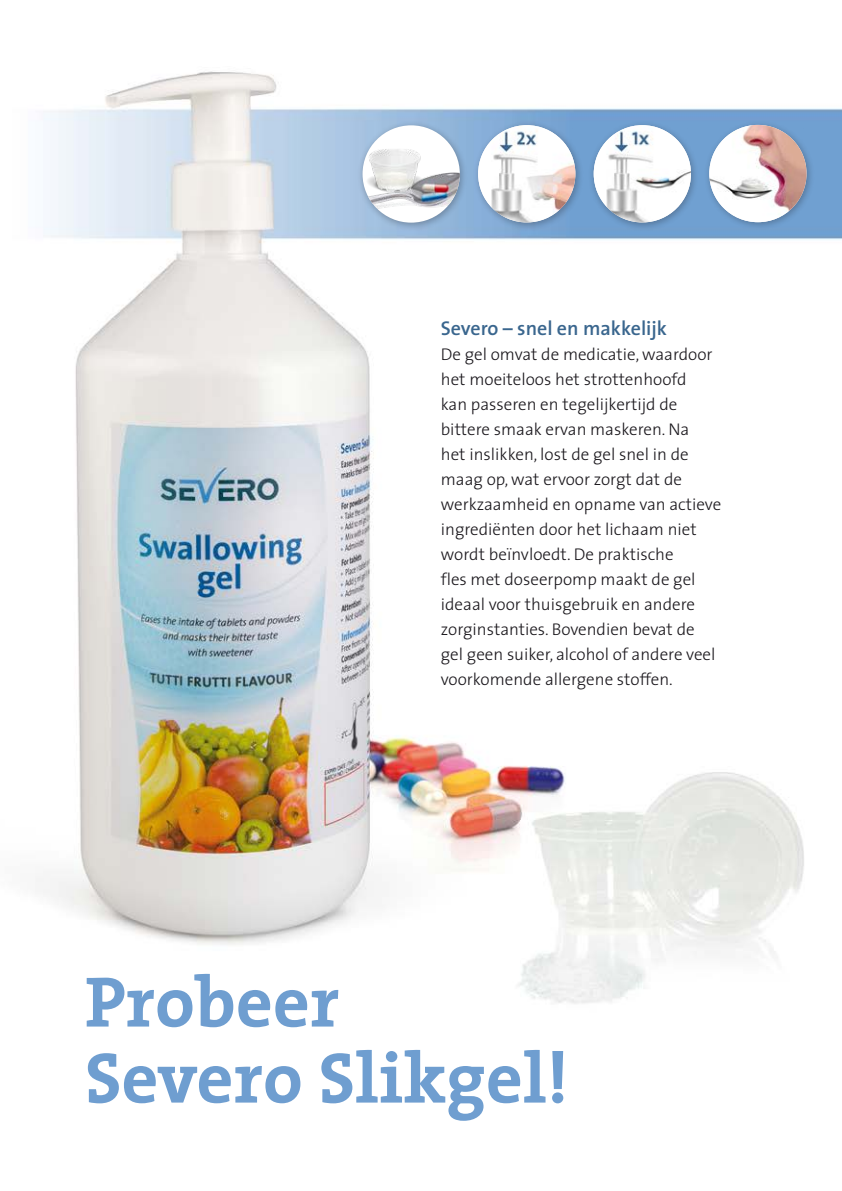
<style>
.page{position:relative;width:842px;height:1191px;background:#fff}
.page>*{position:absolute;margin:0;border:0;box-sizing:border-box;transform-origin:0 0}
.Kop{font:700 72px/76px "The Serif";color:#6f9ed0}
.TK{font:600 20px "The Sans";color:#3a668e}
.Body{font:300 17px/25px "The Sans";color:#1a171c}
</style>
<div class="page">
<img style="left:36px;top:71px;width:806px;height:933px">
<div style="left:473px;top:120px;width:111px;height:111px;background:#1a171c;opacity:.3"></div>
<img style="left:478px;top:125px;width:97px;height:97px;border-radius:49px">
<div style="left:588px;top:120px;width:111px;height:111px;background:#1a171c;opacity:.3"></div>
<img style="left:594px;top:125px;width:97px;height:97px;border-radius:49px">
<div style="left:704px;top:120px;width:111px;height:110px;background:#1a171c;opacity:.3"></div>
<img style="left:709px;top:125px;width:97px;height:97px;border-radius:49px">
<div style="left:357px;top:120px;width:111px;height:111px;background:#1a171c;opacity:.3"></div>
<div style="left:363px;top:125px;width:97px;height:98px;background:#fff;border-radius:50%"></div>
<img style="left:363px;top:149px;width:97px;height:74px">
<p class="TK" style="left:441px;top:312px;width:228px">Severo – snel en makkelijk</p>
<p class="Body" style="left:441px;top:341px;width:282px">De gel omvat de medicatie, waardoor het moeiteloos het strottenhoofd<br>kan passeren en tegelijkertijd de bittere smaak ervan maskeren. Na<br>het inslikken, lost de gel snel in de maag op, wat ervoor zorgt dat de werkzaamheid en opname van actieve ingrediënten door het lichaam niet wordt beïnvloedt. De praktische<br>fles met doseerpomp maakt de gel ideaal voor thuisgebruik en andere zorginstanties. Bovendien bevat de gel geen suiker, alcohol of andere veel voorkomende allergene stoffen.</p>
<p class="Kop" style="left:85px;top:962px;width:485px">Probeer<br>Severo Slikgel!</p>
</div>
